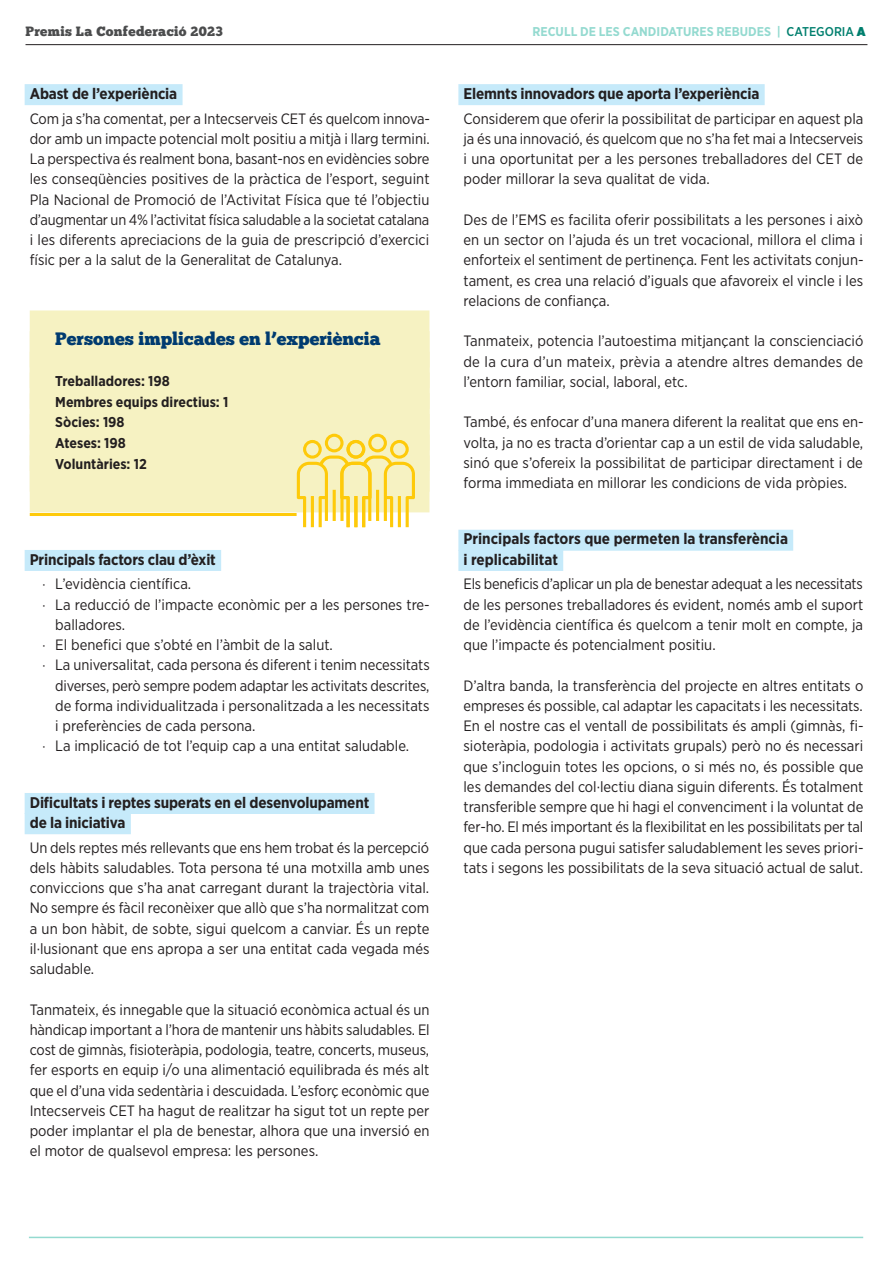
<style>
.page{position:relative;width:893px;height:1263px;background:#fff}
.page>*{position:absolute;margin:0;border:0;box-sizing:border-box;transform-origin:0 0}
._06__Text_fitxa_fina{font:18px "Chunk Five";color:#003b70}
._01_TITOLET_blau{font:700 15.45px "Gotham Narrow";letter-spacing:-.01em;color:#231f20}
.t1{font:15px/20.2px "Gotham Narrow";color:#231f20;text-align:justify}
._06__Text_fitxa_fina-2{font:700 14.25px "Gotham Narrow";color:#231f20}
.t2{font:13.5px "Chunk Five";letter-spacing:.02em;color:#4b4c4d}
.t3{font:700 12.75px "Gotham Narrow";color:#94dad0}
.s1{font-weight:500;color:#007f6e}
.s2{font-weight:900;color:#007f6e}
.s3{font-size:13.5px}
</style>
<div class="page">
<hr style="left:26px;top:44px;width:841px;height:1px;background:#231f20">
<div style="left:25px;top:84px;width:158px;height:21px;background:#c6eafa"></div>
<div style="left:30px;top:310px;width:399px;height:57px;background:#f6f2c2"></div>
<div style="left:30px;top:352px;width:399px;height:57px;background:#f6f2c2"></div>
<div style="left:30px;top:393px;width:399px;height:57px;background:#f6f2c2"></div>
<div style="left:30px;top:435px;width:399px;height:57px;background:#f6f2c2"></div>
<div style="left:30px;top:455px;width:399px;height:57px;background:#f6f2c2"></div>
<div style="left:25px;top:550px;width:196px;height:21px;background:#c6eafa"></div>
<div style="left:25px;top:793px;width:350px;height:21px;background:#c6eafa"></div>
<div style="left:25px;top:813px;width:106px;height:21px;background:#c6eafa"></div>
<div style="left:458px;top:84px;width:307px;height:21px;background:#c6eafa"></div>
<div style="left:458px;top:530px;width:335px;height:21px;background:#c6eafa"></div>
<div style="left:458px;top:550px;width:105px;height:21px;background:#c6eafa"></div>
<svg style="left:297px;top:434px;width:118px;height:93px"></svg>
<hr style="left:30px;top:513px;width:267px;height:3px;background:#feca0a">
<hr style="left:29px;top:1237px;width:834px;height:1px;background:#94dad0">
<p class="t2" style="left:26px;top:24px;width:199px">Premis La Confederació 2023</p>
<p class="t3" style="left:533px;top:24px;width:335px">RECULL DE LES CANDIDATURES REBUDES | <span class="s1">CATEGORIA</span> <span class="s2">A</span></p>
<p class="_01_TITOLET_blau" style="left:30px;top:84px;width:149px">Abast de l’experiència</p>
<p class="t1" style="left:30px;top:108px;width:402px">Com ja s’ha comentat, per a Intecserveis CET és quelcom innova&shy;dor amb un impacte potencial molt positiu a mitjà i llarg termini.</p>
<p class="t1" style="left:30px;top:148px;width:401px">La perspectiva és realment bona, basant-nos en evidències sobre les conseqüències positives de la pràctica de l’esport, seguint Pla Nacional de Promoció de l’Activitat Física que té l’objectiu d’augmentar un 4% l’activitat física saludable a la societat catalana i les diferents apreciacions de la guia de prescripció d’exercici físic per a la salut de la Generalitat de Catalunya.</p>
<p class="_06__Text_fitxa_fina" style="left:55px;top:327px;width:327px">Persones implicades en l’experiència</p>
<p class="_06__Text_fitxa_fina-2" style="left:55px;top:372px;width:116px">Treballadores: 198</p>
<p class="_06__Text_fitxa_fina-2" style="left:55px;top:393px;width:175px">Membres equips directius: 1</p>
<p class="_06__Text_fitxa_fina-2" style="left:55px;top:414px;width:71px">Sòcies: 198</p>
<p class="_06__Text_fitxa_fina-2" style="left:55px;top:434px;width:72px">Ateses: 198</p>
<p class="_06__Text_fitxa_fina-2" style="left:55px;top:455px;width:93px">Voluntàries: 12</p>
<p class="_01_TITOLET_blau" style="left:30px;top:550px;width:188px">Principals factors clau d’èxit</p>
<p class="t1" style="left:43px;top:574px;width:150px"><span class="s3">·</span> L’evidència científica.</p>
<p class="t1" style="left:55px;top:594px;width:376px;text-indent:-13px"><span class="s3">·</span> La reducció de l’impacte econòmic per a les persones tre&shy;balladores.</p>
<p class="t1" style="left:43px;top:634px;width:292px"><span class="s3">·</span> El benefici que s’obté en l’àmbit de la salut.</p>
<p class="t1" style="left:55px;top:655px;width:376px;text-indent:-13px"><span class="s3">·</span> La universalitat, cada persona és diferent i tenim necessitats diverses, però sempre podem adaptar les activitats descrites, de forma individualitzada i personalitzada a les necessitats i preferències de cada persona.</p>
<p class="t1" style="left:43px;top:736px;width:368px"><span class="s3">·</span> La implicació de tot l’equip cap a una entitat saludable.</p>
<p class="_01_TITOLET_blau" style="left:30px;top:793px;width:341px">Dificultats i reptes superats en el desenvolupament</p>
<p class="_01_TITOLET_blau" style="left:30px;top:813px;width:97px">de la iniciativa</p>
<p class="t1" style="left:30px;top:837px;width:401px">Un dels reptes més rellevants que ens hem trobat és la percepció dels hàbits saludables. Tota persona té una motxilla amb unes conviccions que s’ha anat carregant durant la trajectòria vital.<br>No sempre és fàcil reconèixer que allò que s’ha normalitzat com a un bon hàbit, de sobte, sigui quelcom a canviar. És un repte il·lusionant que ens apropa a ser una entitat cada vegada més saludable.</p>
<p class="t1" style="left:30px;top:999px;width:401px">Tanmateix, és innegable que la situació econòmica actual és un hàndicap important a l’hora de mantenir uns hàbits saludables. El cost de gimnàs, fisioteràpia, podologia, teatre, concerts, museus, fer esports en equip i/o una alimentació equilibrada és més alt que el d’una vida sedentària i descuidada. L’esforç econòmic que Intecserveis CET ha hagut de realitzar ha sigut tot un repte per poder implantar el pla de benestar, alhora que una inversió en el motor de qualsevol empresa: les persones.</p>
<p class="_01_TITOLET_blau" style="left:463px;top:84px;width:297px">Elemnts innovadors que aporta l’experiència</p>
<p class="t1" style="left:463px;top:108px;width:401px">Considerem que oferir la possibilitat de participar en aquest pla ja és una innovació, és quelcom que no s’ha fet mai a Intecserveis i una oportunitat per a les persones treballadores del CET de poder millorar la seva qualitat de vida.</p>
<p class="t1" style="left:463px;top:209px;width:402px">Des de l’EMS es facilita oferir possibilitats a les persones i això en un sector on l’ajuda és un tret vocacional, millora el clima i enforteix el sentiment de pertinença. Fent les activitats conjun&shy;tament, es crea una relació d’iguals que afavoreix el vincle i les relacions de confiança.</p>
<p class="t1" style="left:463px;top:331px;width:401px">Tanmateix, potencia l’autoestima mitjançant la conscienciació de la cura d’un mateix, prèvia a atendre altres demandes de l’entorn familiar, social, laboral, etc.</p>
<p class="t1" style="left:463px;top:412px;width:402px">També, és enfocar d’una manera diferent la realitat que ens en&shy;volta, ja no es tracta d’orientar cap a un estil de vida saludable, sinó que s’ofereix la possibilitat de participar directament i de forma immediata en millorar les condicions de vida pròpies.</p>
<p class="_01_TITOLET_blau" style="left:463px;top:529px;width:326px">Principals factors que permeten la transferència</p>
<p class="_01_TITOLET_blau" style="left:463px;top:550px;width:96px">i replicabilitat</p>
<p class="t1" style="left:463px;top:574px;width:401px">Els beneficis d’aplicar un pla de benestar adequat a les necessitats de les persones treballadores és evident, només amb el suport de l’evidència científica és quelcom a tenir molt en compte, ja que l’impacte és potencialment positiu.</p>
<p class="t1" style="left:463px;top:675px;width:402px">D’altra banda, la transferència del projecte en altres entitats o empreses és possible, cal adaptar les capacitats i les necessitats.<br>En el nostre cas el ventall de possibilitats és ampli (gimnàs, fi&shy;sioteràpia, podologia i activitats grupals) però no és necessari que s’incloguin totes les opcions, o si més no, és possible que les demandes del col·lectiu diana siguin diferents. És totalment transferible sempre que hi hagi el convenciment i la voluntat de fer-ho. El més important és la flexibilitat en les possibilitats per tal que cada persona pugui satisfer saludablement les seves priori&shy;tats i segons les possibilitats de la seva situació actual de salut.</p>
</div>
